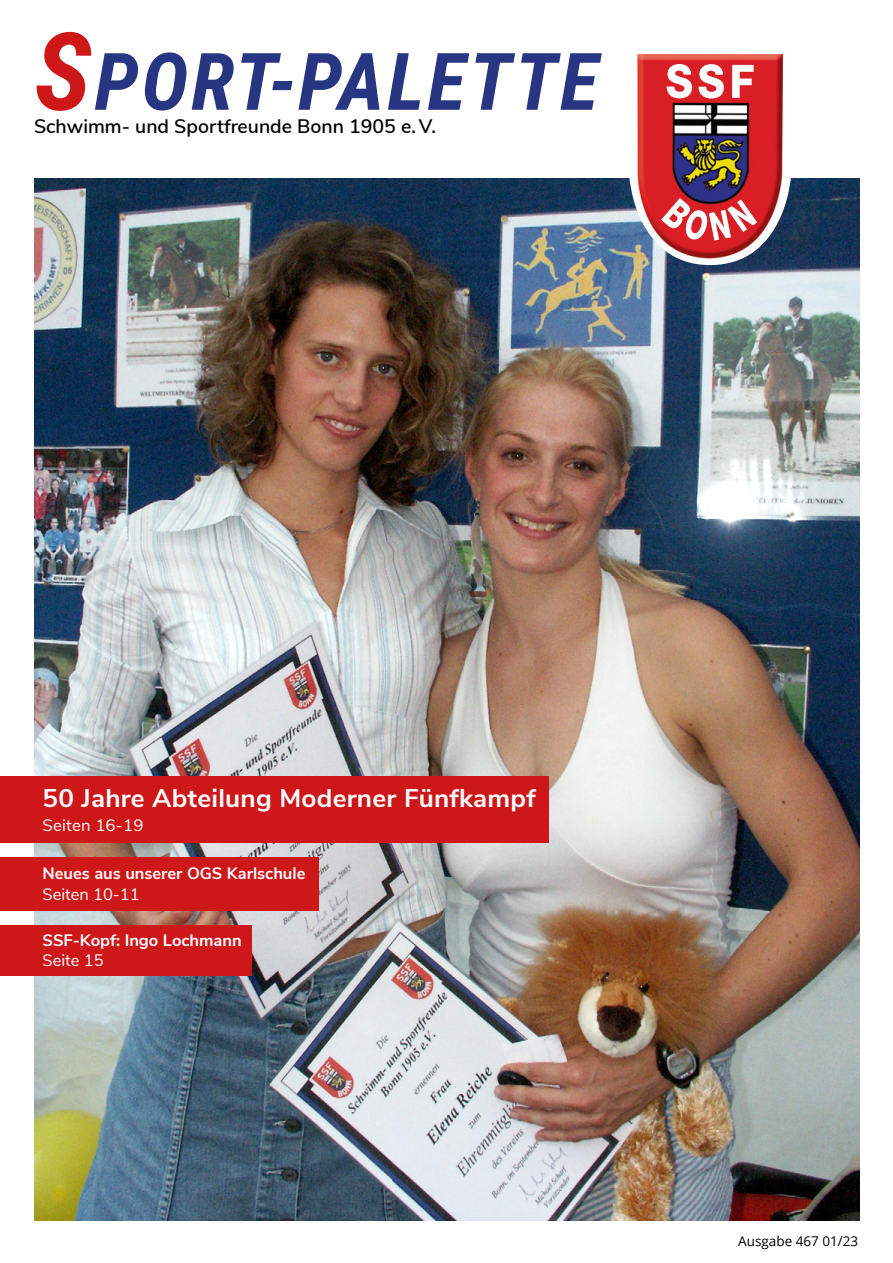
<style>
.page{position:relative;width:893px;height:1263px;background:#fff}
.page>*{position:absolute;margin:0;border:0;box-sizing:border-box;transform-origin:0 0}
.t1{font:italic 700 79.5px "Roboto Condensed";letter-spacing:.035em;color:#283583}
.t2{font:700 25.5px "Nunito Sans";letter-spacing:.01em;color:#fff}
.t3{font:600 19.5px "Nunito Sans";color:#000}
.t4{font:700 16.5px "Nunito Sans";color:#fff}
.t5{font:16.5px "Nunito Sans";color:#fff}
.t6{font:13.5px "Open Sans";color:#000}
.s1{font-size:108px;color:#cd1719}
</style>
<div class="page">
<img style="left:34px;top:179px;width:825px;height:1041px">
<img style="left:629px;top:53px;width:162px;height:212px">
<img style="left:667px;top:64px;width:87px;height:34px">
<img style="left:661px;top:198px;width:31px;height:32px">
<img style="left:684px;top:210px;width:47px;height:31px">
<img style="left:727px;top:199px;width:30px;height:33px">
<div style="left:0;top:857px;width:319px;height:54px;background:#cd1719"></div>
<div style="left:0;top:925px;width:251px;height:50px;background:#cd1719"></div>
<div style="left:0;top:776px;width:549px;height:67px;background:#cd1719"></div>
<h1 class="t1" style="left:34px;top:26px;width:566px"><span class="s1">S</span>PORT-PALETTE</h1>
<p class="t3" style="left:34px;top:112px;width:404px">Schwimm- und Sportfreunde Bonn 1905 e. V.</p>
<h2 class="t2" style="left:43px;top:779px;width:495px">50 Jahre Abteilung Moderner Fünfkampf</h2>
<p class="t5" style="left:43px;top:813px;width:103px">Seiten 16-19</p>
<p class="t4" style="left:43px;top:861px;width:264px">Neues aus unserer OGS Karlschule</p>
<p class="t5" style="left:43px;top:883px;width:99px">Seiten 10-11</p>
<p class="t4" style="left:43px;top:928px;width:201px">SSF-Kopf: Ingo Lochmann</p>
<p class="t5" style="left:43px;top:948px;width:63px">Seite 15</p>
<p class="t6" style="left:738px;top:1231px;width:122px">Ausgabe 467 01/23</p>
</div>
